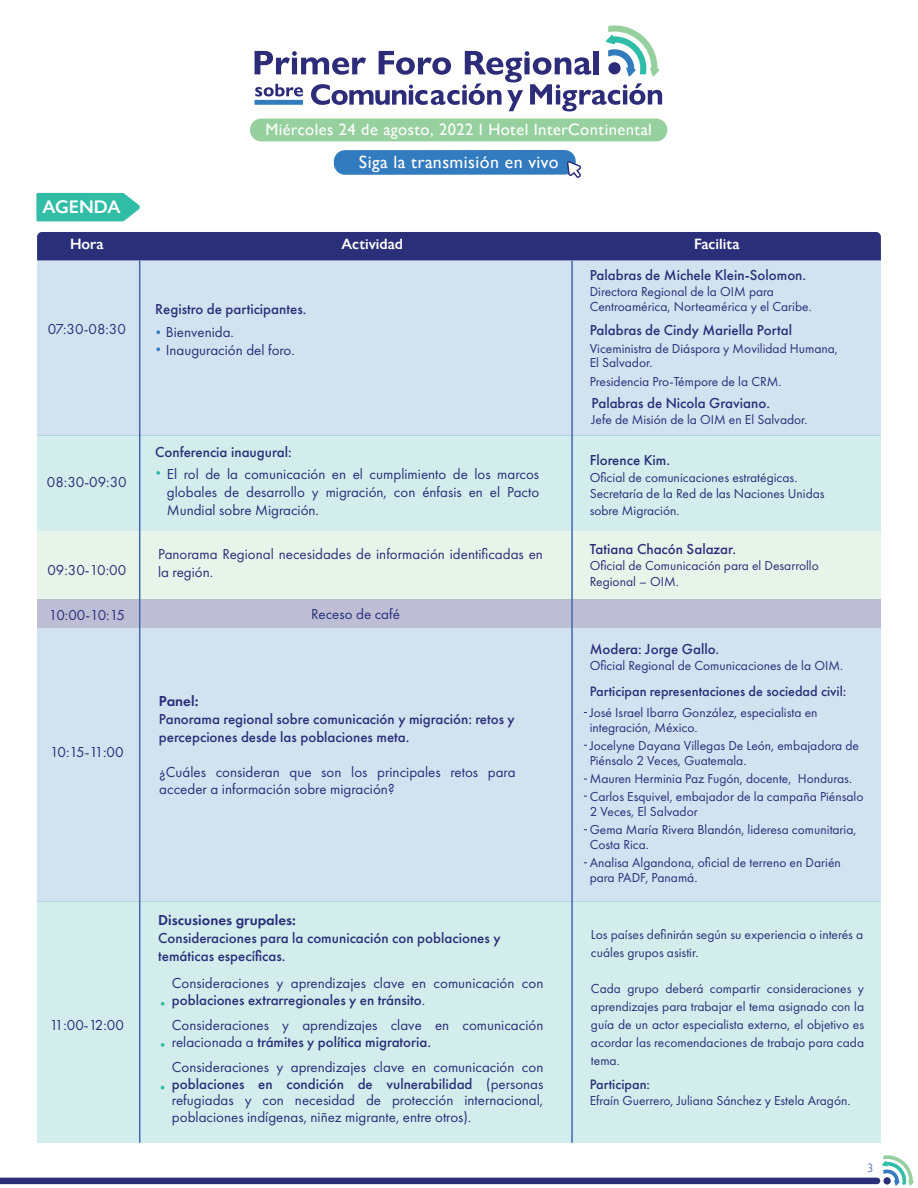
<style>
.page{position:relative;width:918px;height:1188px;background:#fff}
.page>*{position:absolute;margin:0;border:0;box-sizing:border-box;transform-origin:0 0}
.t1{font:600 18.3px "Gill Sans Nova";color:#fff}
.t2{font:500 17.7px "Gill Sans Nova";letter-spacing:.025em;color:#fff}
.t3{font:500 16.5px "Gill Sans Nova";letter-spacing:.025em;color:#fff}
.t4{font:15px/16.5px "Futura PT";color:#2b2f79}
.t5{font:500 15px/18px "Futura PT";color:#2b2f79}
.t6{font:600 15px "Futura PT";color:#2b2f79}
.t7{font:600 15px "Gill Sans Nova";color:#fff}
.t8{font:500 14.25px "Futura PT";color:#2b2f79}
.t9{font:13.5px/18px "Futura PT";color:#2b2f79}
.t10{font:300 12px "Gill Sans Nova";color:#233e95}
.s1{font-weight:500}
</style>
<div class="page">
<div style="left:37px;top:628px;width:844px;height:273px;background:#d2e2f0"></div>
<div style="left:37px;top:436px;width:844px;height:95px;background:#d2edec"></div>
<div style="left:37px;top:250px;width:844px;height:186px;background:#d2e2f0"></div>
<div style="left:37px;top:600px;width:844px;height:28px;background:#bdbed5"></div>
<div style="left:37px;top:531px;width:844px;height:69px;background:#e7f4e9"></div>
<div style="left:37px;top:232px;width:844px;height:28px;background:#2b2f79"></div>
<div style="left:37px;top:901px;width:844px;height:241px;background:#d2edec"></div>
<div style="left:250px;top:119px;width:417px;height:22px;background:#96d09e;border-radius:11px"></div>
<div style="left:334px;top:150px;width:242px;height:25px;background:#337bbf;border-radius:11px"></div>
<svg style="left:36px;top:193px;width:104px;height:28px;background:#41c1ad"></svg>
<svg style="left:0;top:1155px;width:914px;height:31px"></svg>
<hr style="left:139px;top:260px;width:1px;height:883px;background:#4167b0">
<hr style="left:571px;top:260px;width:2px;height:883px;background:#4167b0">
<svg style="left:156px;top:330px;width:4px;height:4px"></svg>
<svg style="left:156px;top:347px;width:4px;height:4px"></svg>
<svg style="left:156px;top:471px;width:4px;height:4px"></svg>
<svg style="left:161px;top:1002px;width:4px;height:4px"></svg>
<svg style="left:161px;top:1043px;width:4px;height:4px"></svg>
<svg style="left:161px;top:1086px;width:4px;height:3px"></svg>
<svg style="left:255px;top:25px;width:407px;height:86px"></svg>
<div style="left:255px;top:100px;width:48px;height:5px;background:#337bbf"></div>
<svg style="left:567px;top:161px;width:14px;height:17px"></svg>
<h1 class="t1" style="left:43px;top:195px;width:79px">AGENDA</h1>
<p class="t3" style="left:266px;top:119px;width:388px">Miércoles 24 de agosto, 2022 I Hotel InterContinental</p>
<h2 class="t2" style="left:359px;top:151px;width:201px">Siga la transmisión en vivo</h2>
<p class="t7" style="left:70px;top:235px;width:35px">Hora</p>
<p class="t7" style="left:342px;top:235px;width:63px">Actividad</p>
<p class="t7" style="left:694px;top:235px;width:47px">Facilita</p>
<p class="t4" style="left:48px;top:321px;width:80px">07:30-08:30</p>
<p class="t5" style="left:155px;top:300px;width:153px">Registro de participantes.</p>
<p class="t4" style="left:166px;top:323px;width:131px;line-height:18px">Bienvenida.<br>Inauguración del foro.</p>
<p class="t4" style="left:47px;top:474px;width:81px">08:30-09:30</p>
<p class="t4" style="left:47px;top:561px;width:80px">09:30-10:00</p>
<p class="t4" style="left:49px;top:606px;width:78px">10:00-10:15</p>
<p class="t5" style="left:155px;top:443px;width:138px">Conferencia inaugural:</p>
<p class="t4" style="left:167px;top:465px;width:374px;line-height:18px;text-align:justify">El rol de la comunicación en el cumplimiento de los marcos globales de desarrollo y migración, con énfasis en el Pacto Mundial sobre Migración.</p>
<p class="t4" style="left:158px;top:545px;width:386px;line-height:18px">Panorama Regional necesidades de información identificadas en la región.</p>
<p class="t4" style="left:311px;top:605px;width:90px">Receso de café</p>
<p class="t4" style="left:50px;top:744px;width:75px">10:15-11:00</p>
<p class="t6" style="left:159px;top:691px;width:41px">Panel:</p>
<p class="t5" style="left:159px;top:710px;width:358px">Panorama regional sobre comunicación y migración: retos y percepciones desde las poblaciones meta.</p>
<p class="t4" style="left:159px;top:764px;width:358px">¿Cuáles consideran que son los principales retos para acceder a información sobre migración?</p>
<p class="t4" style="left:50px;top:1016px;width:76px">11:00-12:00</p>
<p class="t6" style="left:158px;top:911px;width:139px">Discusiones grupales:</p>
<p class="t5" style="left:158px;top:929px;width:344px">Consideraciones para la comunicación con poblaciones y temáticas específicas.</p>
<p class="t4" style="left:172px;top:975px;width:373px">Consideraciones y aprendizajes clave en comunicación con <span class="s1">poblaciones extrarregionales y en tránsito</span>.</p>
<p class="t4" style="left:172px;top:1017px;width:373px">Consideraciones y aprendizajes clave en comunicación relacionada a <span class="s1">trámites y política migratoria.</span></p>
<p class="t4" style="left:172px;top:1059px;width:373px;text-align:justify">Consideraciones y aprendizajes clave en comunicación con <span class="s1">poblaciones en condición de vulnerabilidad</span> (personas refugiadas y con necesidad de protección internacional, poblaciones indígenas, niñez migrante, entre otros).</p>
<p class="t5" style="left:590px;top:266px;width:218px">Palabras de Michele Klein-Solomon.</p>
<p class="t9" style="left:590px;top:284px;width:224px;line-height:15px">Directora Regional de la OIM para<br>Centroamérica, Norteamérica y el Caribe.</p>
<p class="t5" style="left:590px;top:321px;width:204px">Palabras de Cindy Mariella Portal</p>
<p class="t9" style="left:590px;top:342px;width:250px;line-height:13.5px">Viceministra de Diáspora y Movilidad Humana,<br>El Salvador.</p>
<p class="t5" style="left:592px;top:394px;width:180px">Palabras de Nicola Graviano.</p>
<p class="t9" style="left:592px;top:411px;width:218px">Jefe de Misión de la OIM en El Salvador.</p>
<p class="t9" style="left:590px;top:372px;width:193px">Presidencia Pro-Témpore de la CRM.</p>
<p class="t5" style="left:590px;top:451px;width:82px">Florence Kim.</p>
<p class="t9" style="left:590px;top:469px;width:236px;line-height:16.5px">Oficial de comunicaciones estratégicas.<br>Secretaría de la Red de las Naciones Unidas sobre Migración.</p>
<p class="t5" style="left:590px;top:540px;width:148px">Tatiana Chacón Salazar.</p>
<p class="t9" style="left:590px;top:557px;width:231px;line-height:16.5px">Oficial de Comunicación para el Desarrollo<br>Regional – OIM.</p>
<p class="t5" style="left:590px;top:640px;width:131px">Modera: Jorge Gallo.</p>
<p class="t8" style="left:590px;top:682px;width:258px">Participan representaciones de sociedad civil:</p>
<p class="t9" style="left:590px;top:656px;width:255px">Oficial Regional de Comunicaciones de la OIM.</p>
<p class="t9" style="left:590px;top:705px;width:229px;line-height:15px">José Israel Ibarra González, especialista en integración, México.</p>
<p class="t9" style="left:590px;top:738px;width:271px;line-height:15px">Jocelyne Dayana Villegas De León, embajadora de<br>Piénsalo 2 Veces, Guatemala.</p>
<p class="t9" style="left:590px;top:769px;width:275px">Mauren Herminia Paz Fugón, docente, Honduras.<br>Carlos Esquivel, embajador de la campaña Piénsalo</p>
<p class="t9" style="left:590px;top:802px;width:268px">2 Veces, El Salvador<br>Gema María Rivera Blandón, lideresa comunitaria,</p>
<p class="t9" style="left:590px;top:835px;width:253px">Costa Rica.<br>Analisa Algandona, oficial de terreno en Darién</p>
<p class="t9" style="left:590px;top:868px;width:109px">para PADF, Panamá.</p>
<p class="t9" style="left:591px;top:925px;width:274px">Los países definirán según su experiencia o interés a cuáles grupos asistir.</p>
<p class="t9" style="left:591px;top:979px;width:275px;text-align:justify">Cada grupo deberá compartir consideraciones y aprendizajes para trabajar el tema asignado con la guía de un actor especialista externo, el objetivo es acordar las recomendaciones de trabajo para cada tema.</p>
<p class="t8" style="left:590px;top:1076px;width:62px">Participan:</p>
<p class="t9" style="left:590px;top:1091px;width:262px">Efraín Guerrero, Juliana Sánchez y Estela Aragón.</p>
<p class="t10" style="left:867px;top:1161px;width:7px">3</p>
</div>
